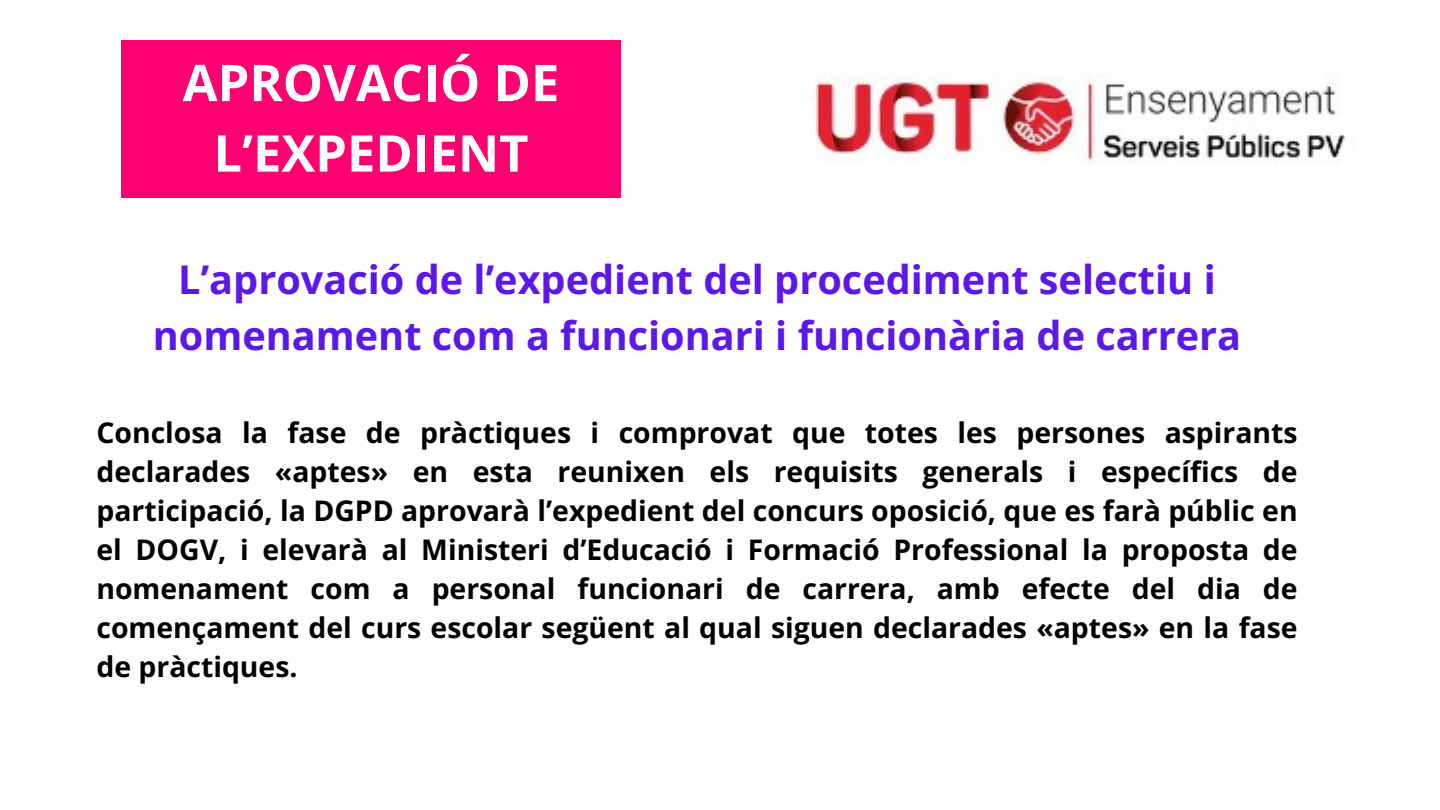
<style>
.page{position:relative;width:1440px;height:810px;background:#fff}
.page>*{position:absolute;margin:0;border:0;box-sizing:border-box;transform-origin:0 0}
.t1{font:700 50.7px/70.5px "Open Sans";color:#fefefe;text-align:center}
.t2{font:700 39.7px/55.5px "Open Sans";color:#5e17eb;text-align:center}
.t3{font:700 28.4px/39px "Open Sans";color:#000;text-align:justify}
</style>
<div class="page">
<img style="left:814px;top:74px;width:531px;height:90px">
<div style="left:122px;top:40px;width:498px;height:158px;background:#ff0070"></div>
<p class="t1" style="left:183px;top:46px;width:378px">APROVACIÓ DE<br>L’EXPEDIENT</p>
<p class="t2" style="left:153px;top:251px;width:1090px">L’aprovació de l’expedient del procediment selectiu i nomenament com a funcionari i funcionària de carrera</p>
<h2 class="t3" style="left:96px;top:412px;width:1203px">Conclosa la fase de pràctiques i comprovat que totes les persones aspirants declarades «aptes» en esta reunixen els requisits generals i específics de participació, la DGPD aprovarà l’expedient del concurs oposició, que es farà públic en el DOGV, i elevarà al Ministeri d’Educació i Formació Professional la proposta de nomenament com a personal funcionari de carrera, amb efecte del dia de començament del curs escolar següent al qual siguen declarades «aptes» en la fase de pràctiques.</h2>
</div>
